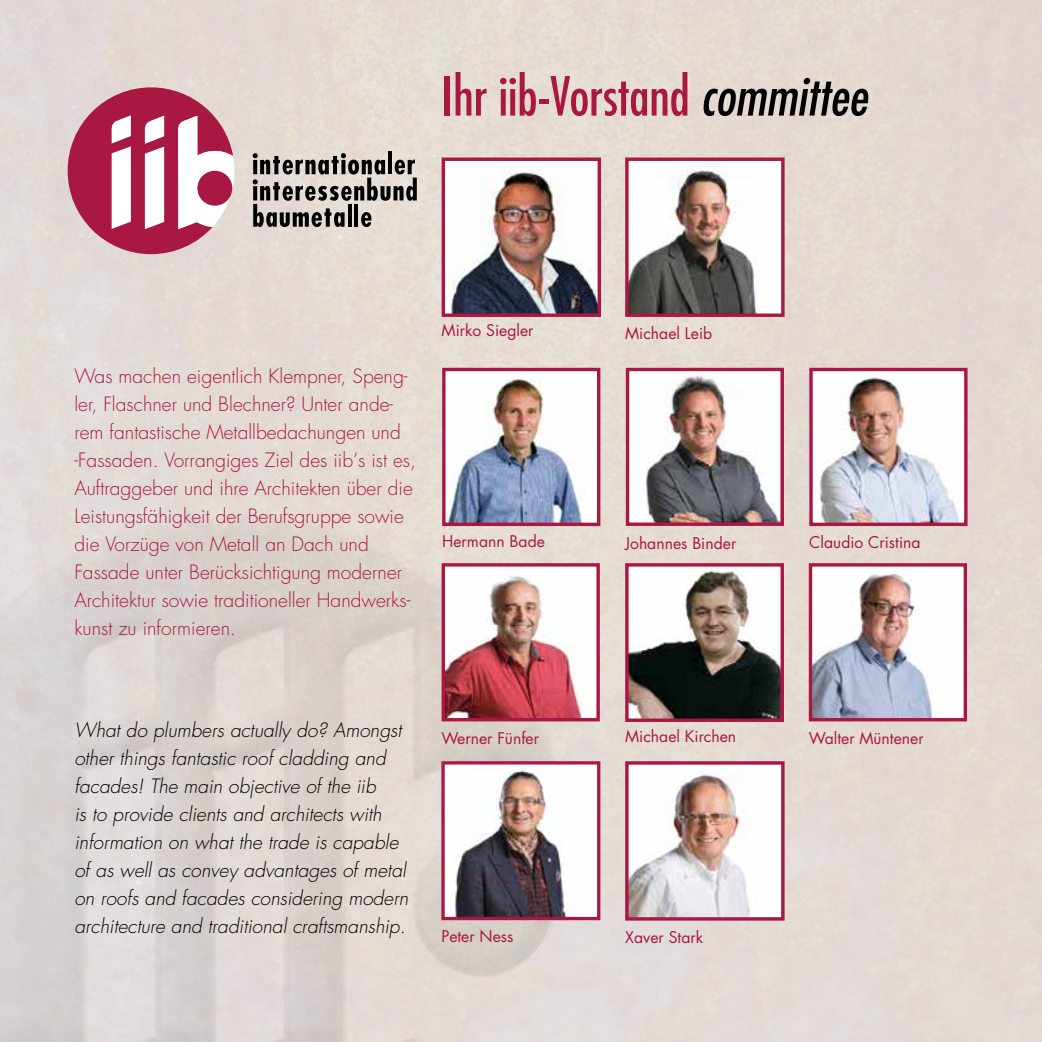
<style>
.page{position:relative;width:1042px;height:1042px;background:#e3dad3}
.page>*{position:absolute;margin:0;border:0;box-sizing:border-box;transform-origin:0 0}
.t1{font:condensed 52.5px "Futura";color:#a91842}
.t2{font:300 19.25px/28px "Futura";color:#a91842}
.t3{font:italic 300 19.25px/28px "Futura";color:#000}
.t4{font:15.75px "Futura";color:#a91842}
.s1{font-style:italic;color:#000}
</style>
<div class="page">
<div style="left:0;top:449px;width:625px;height:593px;background:#e3dcd6"></div>
<div style="left:0;top:485px;width:565px;height:557px;background:#e1d8d3"></div>
<div style="left:0;top:598px;width:583px;height:444px;background:#000;opacity:.75"></div>
<svg style="left:68px;top:87px;width:166px;height:167px"></svg>
<div style="left:197px;top:171px;width:35px;height:35px;background:#a91842;border-radius:50%"></div>
<hr style="left:388px;top:151px;width:4px;height:23px;background:#000">
<svg style="left:253px;top:153px;width:164px;height:74px;background:#97918c"></svg>
<img style="left:445px;top:161px;width:152px;height:152px">
<div style="left:441px;top:157px;width:160px;height:160px;border:3px solid #a91842"></div>
<img style="left:629px;top:765px;width:151px;height:151px">
<div style="left:625px;top:761px;width:159px;height:159px;border:3px solid #a91842"></div>
<img style="left:629px;top:161px;width:151px;height:152px">
<div style="left:625px;top:157px;width:159px;height:160px;border:3px solid #a91842"></div>
<img style="left:629px;top:567px;width:151px;height:151px">
<div style="left:625px;top:563px;width:159px;height:159px;border:3px solid #a91842"></div>
<img style="left:445px;top:567px;width:151px;height:150px">
<div style="left:441px;top:563px;width:159px;height:158px;border:3px solid #a91842"></div>
<img style="left:630px;top:372px;width:150px;height:150px">
<div style="left:626px;top:368px;width:158px;height:158px;border:3px solid #a91842"></div>
<img style="left:445px;top:765px;width:151px;height:151px">
<div style="left:441px;top:761px;width:159px;height:159px;border:3px solid #a91842"></div>
<img style="left:446px;top:372px;width:150px;height:150px">
<div style="left:442px;top:368px;width:158px;height:158px;border:3px solid #a91842"></div>
<img style="left:813px;top:567px;width:150px;height:150px">
<div style="left:809px;top:563px;width:158px;height:158px;border:3px solid #a91842"></div>
<img style="left:813px;top:372px;width:150px;height:150px">
<div style="left:809px;top:368px;width:158px;height:158px;border:3px solid #a91842"></div>
<h1 class="t1" style="left:441px;top:65px;width:427px">Ihr iib-Vorstand <span class="s1">committee</span></h1>
<p class="t2" style="left:74px;top:362px;width:343px">Was machen eigentlich Klempner, Speng&shy;ler, Flaschner und Blechner? Unter ande&shy;rem fantastische Metallbedachungen und -Fassaden. Vorrangiges Ziel des iib‘s ist es, Auftraggeber und ihre Architekten über die Leistungsfähigkeit der Berufsgruppe sowie die Vorzüge von Metall an Dach und Fassade unter Berücksichtigung moderner Architektur sowie traditioneller Handwerks&shy;kunst zu informieren.</p>
<p class="t4" style="left:441px;top:320px;width:93px">Mirko Siegler</p>
<p class="t4" style="left:442px;top:530px;width:104px">Hermann Bade</p>
<p class="t4" style="left:625px;top:322px;width:89px">Michael Leib</p>
<p class="t4" style="left:625px;top:533px;width:113px">Johannes Binder</p>
<p class="t3" style="left:74px;top:716px;width:335px">What do plumbers actually do? Amongst other things fantastic roof cladding and facades! The main objective of the iib<br>is to provide clients and architects with information on what the trade is capable of as well as convey advantages of metal on roofs and facades considering modern architecture and traditional craftsmanship.</p>
<p class="t4" style="left:441px;top:727px;width:99px">Werner Fünfer</p>
<p class="t4" style="left:625px;top:725px;width:113px">Michael Kirchen</p>
<p class="t4" style="left:441px;top:925px;width:74px">Peter Ness</p>
<p class="t4" style="left:625px;top:926px;width:79px">Xaver Stark</p>
<p class="t4" style="left:809px;top:532px;width:113px">Claudio Cristina</p>
<p class="t4" style="left:809px;top:727px;width:116px">Walter Müntener</p>
</div>
